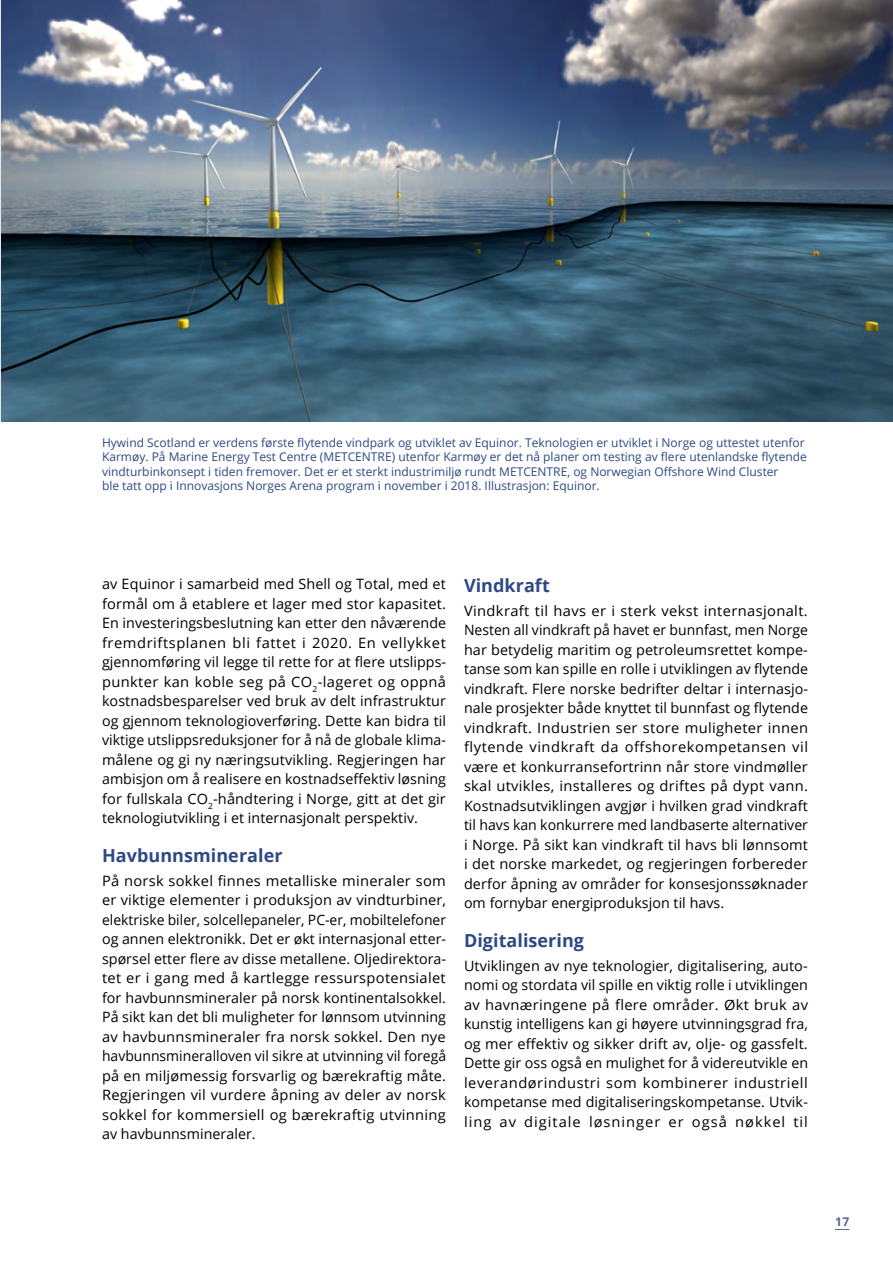
<style>
.page{position:relative;width:893px;height:1263px;background:#fff}
.page>*{position:absolute;margin:0;border:0;box-sizing:border-box;transform-origin:0 0}
.Mellom{font:700 18px "Open Sans";letter-spacing:.005em;color:#2d4985}
.Brød{font:14.25px/19.5px "Open Sans";letter-spacing:.005em;color:#000;text-align:justify}
.t1{font:12px/14.4px "Open Sans";color:#2d4985}
.t2{font:700 12px "Open Sans";color:#55659a}
</style>
<div class="page">
<svg style="left:835px;top:1229px;width:14px;height:1px"></svg>
<img style="left:0;top:0;width:1px;height:421px">
<img style="left:1px;top:0;width:892px;height:421px">
<p class="t1" style="left:102px;top:435px;width:706px">Hywind Scotland er verdens første flytende vindpark og utviklet av Equinor. Teknologien er utviklet i Norge og uttestet utenfor Karmøy. På Marine Energy Test Centre (METCENTRE) utenfor Karmøy er det nå planer om testing av flere utenlandske flytende vindturbinkonsept i tiden fremover. Det er et sterkt industrimiljø rundt METCENTRE, og Norwegian Offshore Wind Cluster<br>ble tatt opp i Innovasjons Norges Arena program i november i 2018. Illustrasjon: Equinor.</p>
<p class="Brød" style="left:102px;top:574px;width:346px">av Equinor i samarbeid med Shell og Total, med et formål om å etablere et lager med stor kapasitet.<br>En investeringsbeslutning kan etter den nåværende fremdriftsplanen bli fattet i 2020. En vellykket gjennomføring vil legge til rette for at flere utslipps&shy;punkter kan koble seg på CO<sub>2</sub>-lageret og oppnå kostnadsbesparelser ved bruk av delt infrastruktur og gjennom teknologioverføring. Dette kan bidra til viktige utslippsreduksjoner for å nå de globale klima&shy;målene og gi ny næringsutvikling. Regjeringen har ambisjon om å realisere en kostnadseffektiv løsning for fullskala CO<sub>2</sub>-håndtering i Norge, gitt at det gir teknologiutvikling i et internasjonalt perspektiv.</p>
<h3 class="Mellom" style="left:102px;top:843px;width:182px">Havbunnsmineraler</h3>
<p class="Brød" style="left:102px;top:870px;width:346px">På norsk sokkel finnes metalliske mineraler som er viktige elementer i produksjon av vindturbiner, elektriske biler, solcellepaneler, PC-er, mobiltelefoner og annen elektronikk. Det er økt internasjonal etter&shy;spørsel etter flere av disse metallene. Oljedirektora&shy;tet er i gang med å kartlegge ressurspotensialet for havbunnsmineraler på norsk kontinentalsokkel.<br>På sikt kan det bli muligheter for lønnsom utvinning av havbunnsmineraler fra norsk sokkel. Den nye havbunnsmineralloven vil sikre at utvinning vil foregå på en miljømessig forsvarlig og bærekraftig måte.<br>Regjeringen vil vurdere åpning av deler av norsk sokkel for kommersiell og bærekraftig utvinning av havbunnsmineraler.</p>
<h3 class="Mellom" style="left:464px;top:573px;width:87px">Vindkraft</h3>
<p class="Brød" style="left:464px;top:601px;width:346px">Vindkraft til havs er i sterk vekst internasjonalt.<br>Nesten all vindkraft på havet er bunnfast, men Norge har betydelig maritim og petroleumsrettet kompe&shy;tanse som kan spille en rolle i utviklingen av flytende vindkraft. Flere norske bedrifter deltar i internasjo&shy;nale prosjekter både knyttet til bunnfast og flytende vindkraft. Industrien ser store muligheter innen flytende vindkraft da offshorekompetansen vil være et konkurransefortrinn når store vindmøller skal utvikles, installeres og driftes på dypt vann.<br>Kostnadsutviklingen avgjør i hvilken grad vindkraft til havs kan konkurrere med landbaserte alternativer i Norge. På sikt kan vindkraft til havs bli lønnsomt i det norske markedet, og regjeringen forbereder derfor åpning av områder for konsesjonssøknader om fornybar energiproduksjon til havs.</p>
<h3 class="Mellom" style="left:464px;top:928px;width:122px">Digitalisering</h3>
<p class="Brød" style="left:464px;top:955px;width:346px">Utviklingen av nye teknologier, digitalisering, auto&shy;nomi og stordata vil spille en viktig rolle i utviklingen av havnæringene på flere områder. Økt bruk av kunstig intelligens kan gi høyere utvinningsgrad fra, og mer effektiv og sikker drift av, olje- og gassfelt.<br>Dette gir oss også en mulighet for å videreutvikle en leverandørindustri som kombinerer industriell kompetanse med digitaliseringskompetanse. Utvik&shy;ling av digitale løsninger er også nøkkel til</p>
<p class="t2" style="left:835px;top:1213px;width:16px">17</p>
</div>
